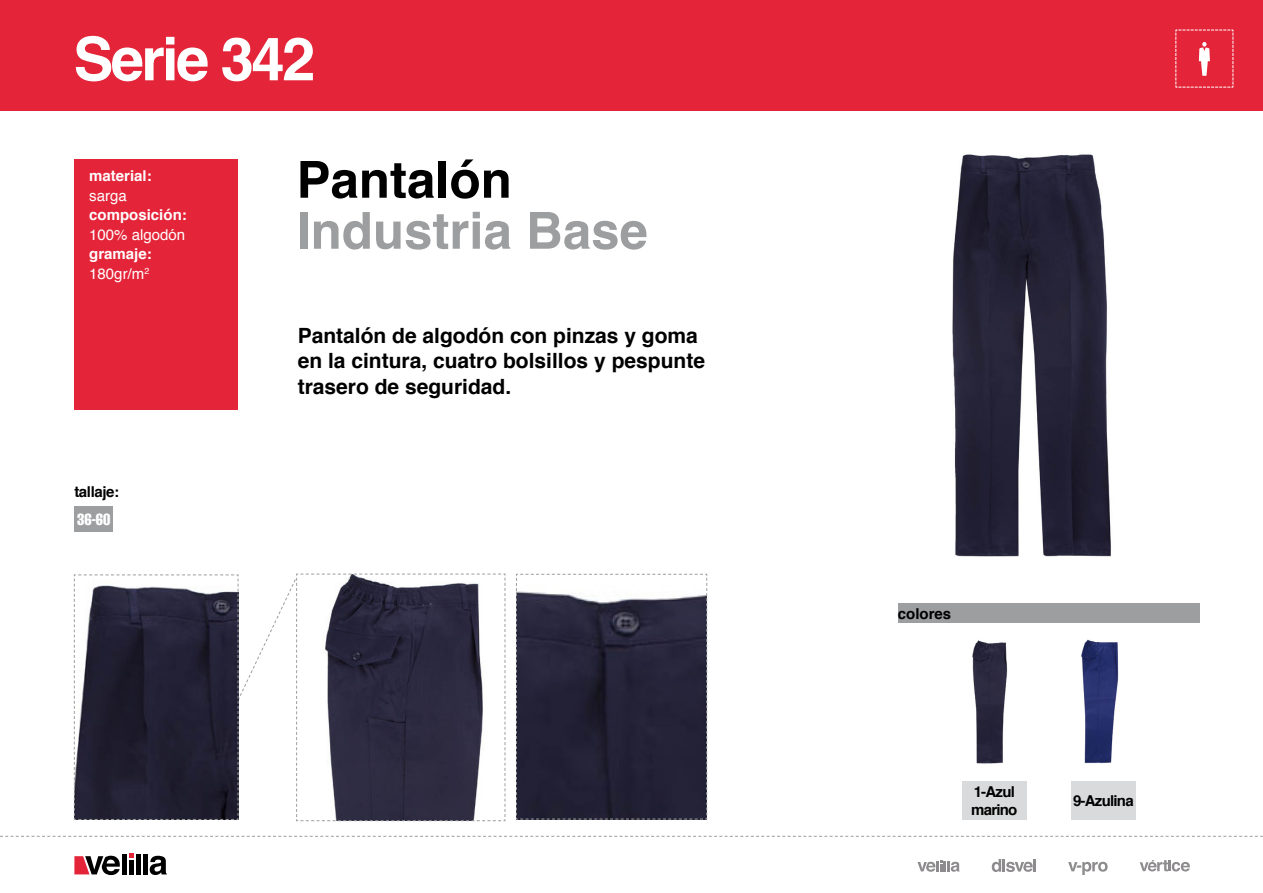
<style>
.page{position:relative;width:1263px;height:893px;background:#fff}
.page>*{position:absolute;margin:0;border:0;box-sizing:border-box;transform-origin:0 0}
.t1{font:700 60px "Helvetica";letter-spacing:-.045em;color:#fff}
.t2{font:700 51px "Helvetica";color:#9c9e9f}
.t3{font:700 51px "Helvetica";color:#000}
.t4{font:700 21px/25.2px "Helvetica";color:#000}
.t5{font:extra-condensed 15.75px "Helvetica LT";color:#fff}
.t6{font:700 15px "Helvetica";color:#fff}
.t7{font:15px "Helvetica";color:#fff}
.t8{font:700 15px/18px "Helvetica";letter-spacing:-.05em;color:#000}
.t9{font:700 15px "Helvetica";letter-spacing:-.025em;color:#000}
.t10{font:700 15px "Helvetica";color:#000}
</style>
<div class="page">
<div style="left:0;top:0;width:1263px;height:111px;background:#e42438"></div>
<div style="left:74px;top:159px;width:164px;height:251px;background:#e42438"></div>
<svg style="left:917px;top:861px;width:43px;height:11px"></svg>
<svg style="left:1068px;top:862px;width:40px;height:13px"></svg>
<svg style="left:992px;top:859px;width:44px;height:13px"></svg>
<svg style="left:1140px;top:860px;width:50px;height:11px"></svg>
<div style="left:122px;top:854px;width:5px;height:20px;background:#000"></div>
<div style="left:136px;top:854px;width:5px;height:20px;background:#000"></div>
<hr style="left:143px;top:854px;width:4px;height:20px;background:#000">
<svg style="left:150px;top:856px;width:17px;height:19px"></svg>
<svg style="left:129px;top:854px;width:5px;height:4px"></svg>
<div style="left:129px;top:860px;width:5px;height:14px;background:#000"></div>
<svg style="left:74px;top:856px;width:46px;height:19px"></svg>
<svg style="left:0;top:836px;width:1263px;height:1px"></svg>
<div style="left:898px;top:604px;width:302px;height:19px;background:#9c9e9f"></div>
<svg style="left:1175px;top:30px;width:59px;height:58px"></svg>
<svg style="left:516px;top:573px;width:191px;height:247px;background:#3b394c"></svg>
<svg style="left:74px;top:574px;width:432px;height:247px"></svg>
<svg style="left:296px;top:574px;width:209px;height:247px"></svg>
<img style="left:952px;top:154px;width:159px;height:403px">
<div style="left:75px;top:506px;width:38px;height:25px;background:#9c9e9f"></div>
<img style="left:972px;top:640px;width:36px;height:124px">
<img style="left:1081px;top:639px;width:38px;height:125px">
<div style="left:962px;top:780px;width:64px;height:39px;background:#d9dadb"></div>
<div style="left:1071px;top:780px;width:64px;height:39px;background:#d9dadb"></div>
<p class="t1" style="left:73px;top:11px;width:243px">Serie 342</p>
<p class="t6" style="left:89px;top:164px;width:64px">material:</p>
<p class="t7" style="left:89px;top:184px;width:39px">sarga</p>
<p class="t6" style="left:89px;top:203px;width:99px">composición:</p>
<p class="t7" style="left:89px;top:223px;width:97px">100% algodón</p>
<p class="t6" style="left:89px;top:242px;width:64px">gramaje:</p>
<p class="t7" style="left:89px;top:262px;width:61px">180gr/m<sup>2</sup></p>
<p class="t9" style="left:74px;top:480px;width:46px">tallaje:</p>
<p class="t5" style="left:77px;top:509px;width:35px">36-60</p>
<p class="t3" style="left:296px;top:139px;width:217px">Pantalón</p>
<p class="t2" style="left:296px;top:190px;width:353px">Industria Base</p>
<p class="t4" style="left:298px;top:323px;width:409px">Pantalón de algodón con pinzas y goma en la cintura, cuatro bolsillos y pespunte trasero de seguridad.</p>
<p class="t10" style="left:898px;top:602px;width:55px">colores</p>
<p class="t8" style="left:971px;top:782px;width:48px">1-Azul marino</p>
<p class="t8" style="left:1073px;top:791px;width:62px">9-Azulina</p>
</div>
